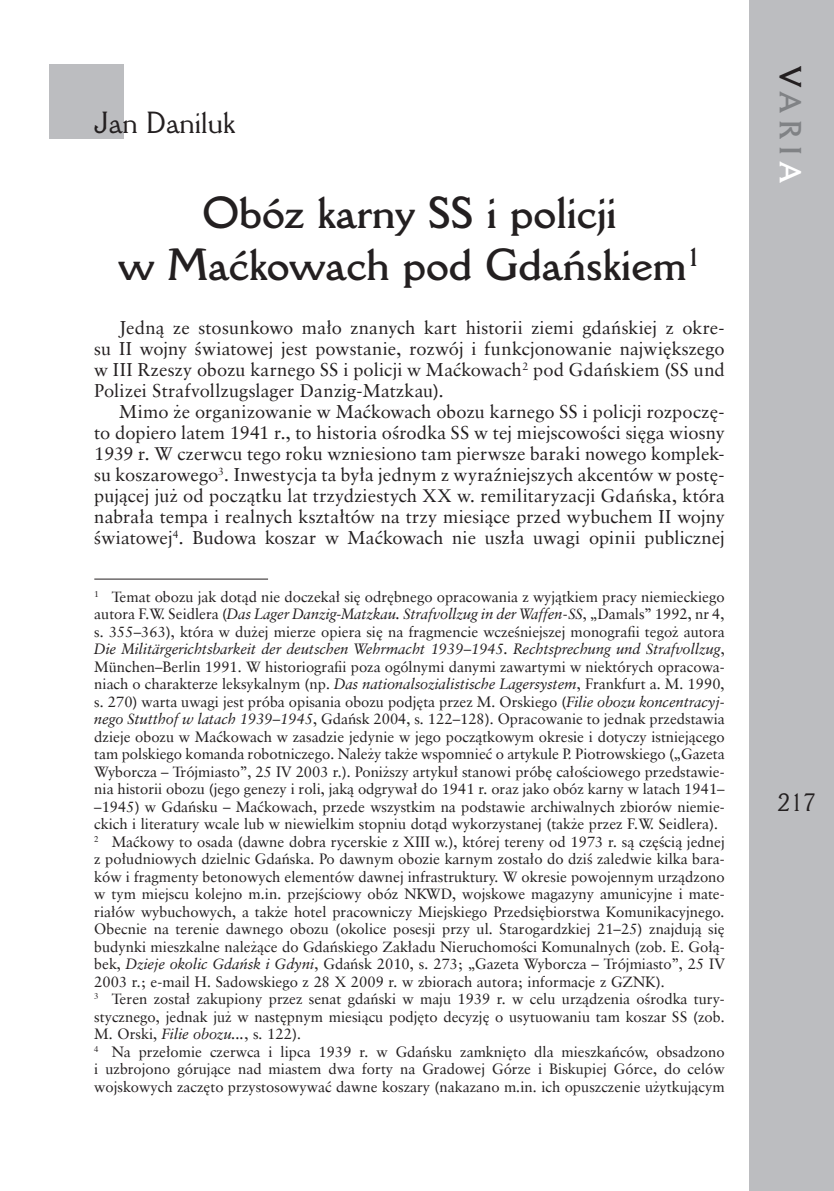
<style>
.page{position:relative;width:834px;height:1191px;background:#fff}
.page>*{position:absolute;margin:0;border:0;box-sizing:border-box;transform-origin:0 0}
.t1{font:700 43.75px/52.5px "Della Robbia PL";color:#231f20;text-align:center}
.t2{font:29.75px "Della Robbia PL";color:#231f20}
.t3{font:700 29.75px "Della Robbia PL";color:#808285}
.t4{font:24.5px "Della Robbia PL";color:#231f20}
.t5{font:18.38px/21px "Class Garmnd EU";letter-spacing:.01em;color:#231f20;text-align:justify}
.t6{font:14.88px/17.5px "Class Garmnd EU";color:#231f20}
.s1{font-style:italic}
.s2{color:#231f20}
.s3{color:#fff}
</style>
<div class="page">
<div style="left:50px;top:64px;width:74px;height:75px;background:#bcbdc0"></div>
<hr style="left:94px;top:578px;width:174px;height:1px;background:#231f20">
<div style="left:749px;top:0;width:84px;height:1191px;background:#bcbdc0"></div>
<h2 class="t2" style="left:94px;top:104px;width:142px">Jan Daniluk</h2>
<h1 class="t1" style="left:118px;top:185px;width:583px">Obóz karny SS i policji<br>w Maçkowach pod Gdaƒskiem<sup>1</sup></h1>
<p class="t5" style="left:94px;top:317px;width:632px;text-indent:25px">Jedną ze stosunkowo mało znanych kart historii ziemi gdańskiej z okre&shy;su II wojny światowej jest powstanie, rozwój i funkcjonowanie największego w III Rzeszy obozu karnego SS i policji w Maćkowach<sup>2</sup> pod Gdańskiem (SS und Polizei Strafvollzugslager Danzig-Matzkau).</p>
<p class="t5" style="left:94px;top:401px;width:632px;text-indent:25px">Mimo że organizowanie w Maćkowach obozu karnego SS i policji rozpoczę&shy;to dopiero latem 1941 r., to historia ośrodka SS w tej miejscowości sięga wiosny 1939 r. W czerwcu tego roku wzniesiono tam pierwsze baraki nowego komplek&shy;su koszarowego<sup>3</sup>. Inwestycja ta była jednym z wyraźniejszych akcentów w postę&shy;pującej już od początku lat trzydziestych XX w. remilitaryzacji Gdańska, która nabrała tempa i realnych kształtów na trzy miesiące przed wybuchem II wojny światowej<sup>4</sup>. Budowa koszar w Maćkowach nie uszła uwagi opinii publicznej</p>
<p class="t6" style="left:94px;top:587px;width:632px"><sup>1</sup> Temat obozu jak dotąd nie doczekał się odrębnego opracowania z wyjątkiem pracy niemieckiego autora F.W. Seidlera (<span class="s1">Das Lager Danzig-Matzkau. Strafvollzug in der Waffen-SS</span>, „Damals” 1992, nr 4, s. 355–363), która w dużej mierze opiera się na fragmencie wcześniejszej monografii tegoż autora <span class="s1">Die Militärgerichtsbarkeit der deutschen Wehrmacht 1939–1945. Rechtsprechung und Strafvollzug</span>, München–Berlin 1991. W historiografii poza ogólnymi danymi zawartymi w niektórych opracowa&shy;niach o charakterze leksykalnym (np. <span class="s1">Das nationalsozialistische Lagersystem</span>, Frankfurt a. M. 1990, s. 270) warta uwagi jest próba opisania obozu podjęta przez M. Orskiego (<span class="s1">Filie obozu koncentracyj&shy;nego Stutthof w latach 1939–1945</span>, Gdańsk 2004, s. 122–128). Opracowanie to jednak przedstawia dzieje obozu w Maćkowach w zasadzie jedynie w jego początkowym okresie i dotyczy istniejącego tam polskiego komanda robotniczego. Należy także wspomnieć o artykule P. Piotrowskiego („Gazeta Wyborcza – Trójmiasto”, 25 IV 2003 r.). Poniższy artykuł stanowi próbę całościowego przedstawie&shy;nia historii obozu (jego genezy i roli, jaką odgrywał do 1941 r. oraz jako obóz karny w latach 1941– –1945) w Gdańsku – Maćkowach, przede wszystkim na podstawie archiwalnych zbiorów niemie&shy;ckich i literatury wcale lub w niewielkim stopniu dotąd wykorzystanej (także przez F.W. Seidlera).<br><sup>2</sup> Maćkowy to osada (dawne dobra rycerskie z XIII w.), której tereny od 1973 r. są częścią jednej z południowych dzielnic Gdańska. Po dawnym obozie karnym zostało do dziś zaledwie kilka bara&shy;ków i fragmenty betonowych elementów dawnej infrastruktury. W okresie powojennym urządzono w tym miejscu kolejno m.in. przejściowy obóz NKWD, wojskowe magazyny amunicyjne i mate&shy;riałów wybuchowych, a także hotel pracowniczy Miejskiego Przedsiębiorstwa Komunikacyjnego.<br>Obecnie na terenie dawnego obozu (okolice posesji przy ul. Starogardzkiej 21–25) znajdują się budynki mieszkalne należące do Gdańskiego Zakładu Nieruchomości Komunalnych (zob. E. Gołą&shy;bek, <span class="s1">Dzieje okolic Gdańsk i Gdyni</span>, Gdańsk 2010, s. 273; „Gazeta Wyborcza – Trójmiasto”, 25 IV 2003 r.; e-mail H. Sadowskiego z 28 X 2009 r. w zbiorach autora; informacje z GZNK).<br><sup>3</sup> Teren został zakupiony przez senat gdański w maju 1939 r. w celu urządzenia ośrodka tury&shy;stycznego, jednak już w następnym miesiącu podjęto decyzję o usytuowaniu tam koszar SS (zob.<br>M. Orski, <span class="s1">Filie obozu...</span>, s. 122).<br><sup>4</sup> Na przełomie czerwca i lipca 1939 r. w Gdańsku zamknięto dla mieszkańców, obsadzono i uzbrojono górujące nad miastem dwa forty na Gradowej Górze i Biskupiej Górce, do celów wojskowych zaczęto przystosowywać dawne koszary (nakazano m.in. ich opuszczenie użytkującym</p>
<h2 class="t3" style="left:808px;top:67px;width:118px;rotate:90deg"><span class="s2">V</span>ARI<span class="s3">A</span></h2>
<h3 class="t4" style="left:777px;top:787px;width:40px">217</h3>
</div>
